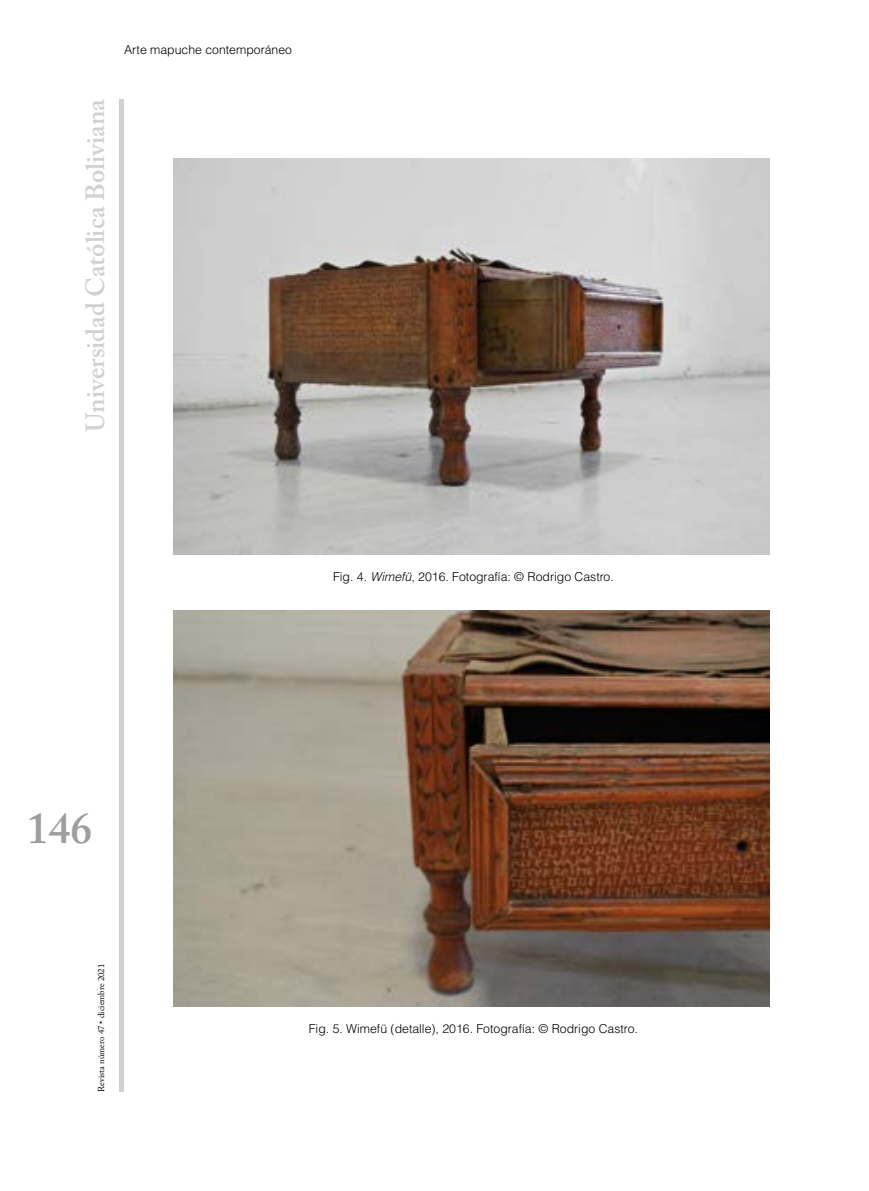
<style>
.page{position:relative;width:869px;height:1191px;background:#fff}
.page>*{position:absolute;margin:0;border:0;box-sizing:border-box;transform-origin:0 0}
.t1{font:600 43.75px "Adobe Caslon Pro";color:#9c9e9f}
.t2{font:600 26.25px "Adobe Caslon Pro";color:#d0d1d2}
.t3{font:300 12.25px "Helvetica LT Std";color:#000}
.t4{font:8.75px "Adobe Caslon Pro";color:#000}
.s1{font-style:italic}
</style>
<div class="page">
<div style="left:119px;top:99px;width:5px;height:992px;background:#d0d1d2"></div>
<img style="left:174px;top:158px;width:595px;height:396px">
<img style="left:174px;top:610px;width:595px;height:396px">
<h2 class="t2" style="left:80px;top:432px;width:334px;rotate:-90deg">Universidad Católica Boliviana</h2>
<p class="t3" style="left:124px;top:42px;width:169px">Arte mapuche contemporáneo</p>
<p class="t3" style="left:333px;top:569px;width:282px">Fig. 4. <span class="s1">Wimefü</span>, 2016. Fotografía: © Rodrigo Castro.</p>
<h1 class="t1" style="left:27px;top:802px;width:67px">146</h1>
<p class="t4" style="left:96px;top:1091px;width:129px;rotate:-90deg">Revista número 47 • diciembre 2021</p>
<p class="t3" style="left:309px;top:1020px;width:330px">Fig. 5. Wimefü (detalle), 2016. Fotografía: © Rodrigo Castro.</p>
</div>
